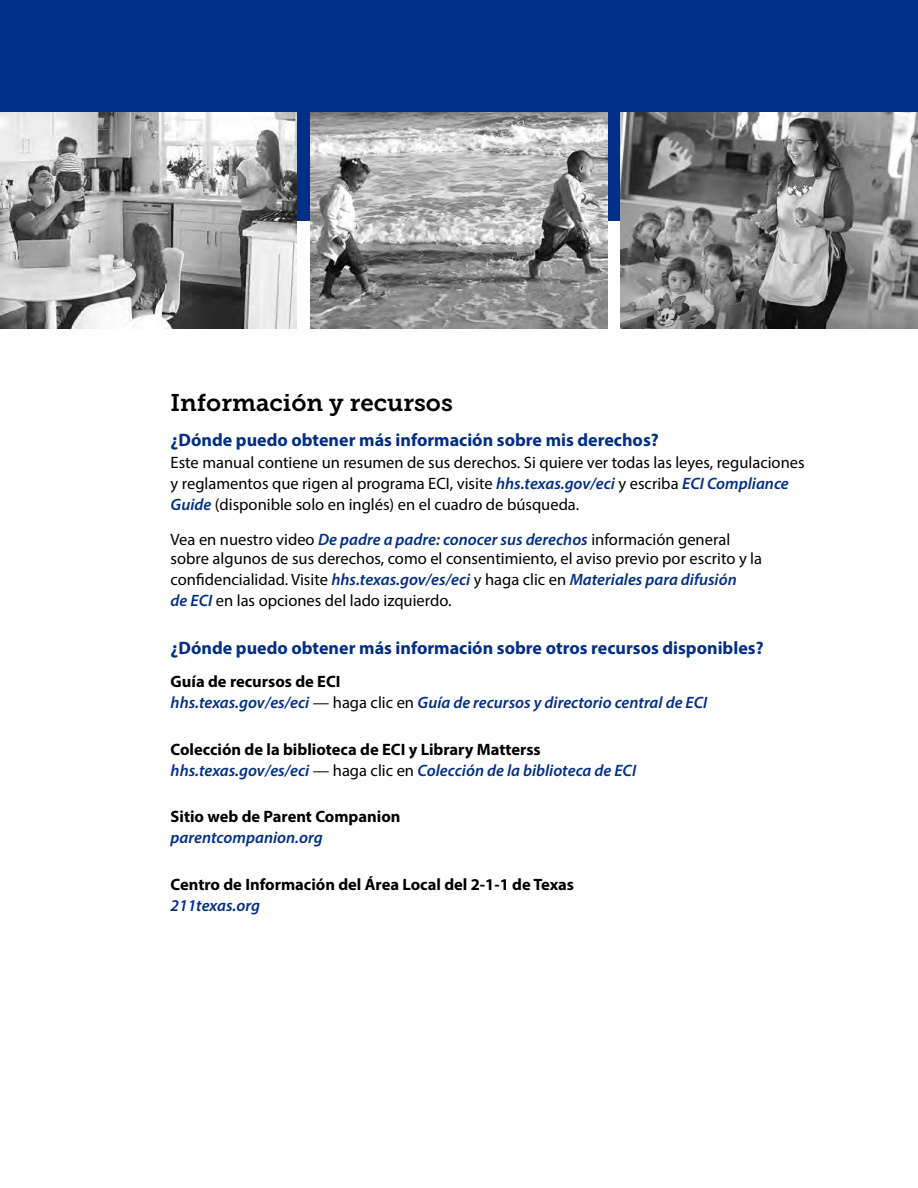
<style>
.page{position:relative;width:918px;height:1188px;background:#fff}
.page>*{position:absolute;margin:0;border:0;box-sizing:border-box;transform-origin:0 0}
.t1{font:24px "Museo Slab 700";color:#000}
.Subhead_12_pt{font:700 18px "Myriad Pro";color:#002f87}
.san_serif_body{font:16.5px/21px "Myriad Pro";color:#000}
.san_serif_body-2{font:italic 600 16.5px "Myriad Pro";color:#002f87}
.resource_body{font:700 16.5px "Myriad Pro";color:#000}
.s1{font-weight:600;font-style:italic;color:#002f87}
.s2{font-weight:400;font-style:normal;color:#000}
</style>
<div class="page">
<div style="left:0;top:0;width:918px;height:220px;background:#002f87"></div>
<img style="left:0;top:112px;width:297px;height:216px">
<img style="left:310px;top:112px;width:298px;height:216px">
<img style="left:621px;top:112px;width:297px;height:216px">
<p class="t1" style="left:171px;top:390px;width:284px">Información y recursos</p>
<h1 class="Subhead_12_pt" style="left:171px;top:428px;width:490px">¿Dónde puedo obtener más información sobre mis derechos?</h1>
<p class="san_serif_body" style="left:171px;top:452px;width:636px">Este manual contiene un resumen de sus derechos. Si quiere ver todas las leyes, regulaciones y reglamentos que rigen al programa ECI, visite <span class="s1">hhs.texas.gov/eci</span> y escriba <span class="s1">ECI Compliance<br>Guide</span> (disponible solo en inglés) en el cuadro de búsqueda.</p>
<p class="san_serif_body" style="left:171px;top:529px;width:593px;line-height:19.5px">Vea en nuestro video <span class="s1">De padre a padre: conocer sus derechos</span> información general sobre algunos de sus derechos, como el consentimiento, el aviso previo por escrito y la</p>
<p class="san_serif_body" style="left:171px;top:569px;width:568px">confidencialidad. Visite <span class="s1">hhs.texas.gov/es/eci</span> y haga clic en <span class="s1">Materiales para difusión de ECI</span> en las opciones del lado izquierdo.</p>
<h1 class="Subhead_12_pt" style="left:171px;top:636px;width:595px">¿Dónde puedo obtener más información sobre otros recursos disponibles?</h1>
<p class="resource_body" style="left:171px;top:671px;width:171px">Guía de recursos de ECI</p>
<p class="san_serif_body-2" style="left:171px;top:692px;width:538px">hhs.texas.gov/es/eci <span class="s2">— haga clic en</span> Guía de recursos y directorio central de ECI</p>
<p class="resource_body" style="left:171px;top:738px;width:372px">Colección de la biblioteca de ECI y Library Matterss</p>
<p class="san_serif_body-2" style="left:171px;top:760px;width:467px">hhs.texas.gov/es/eci <span class="s2">— haga clic en</span> Colección de la biblioteca de ECI</p>
<p class="resource_body" style="left:171px;top:806px;width:231px">Sitio web de Parent Companion</p>
<p class="san_serif_body-2" style="left:171px;top:827px;width:154px">parentcompanion.org</p>
<p class="resource_body" style="left:171px;top:873px;width:405px">Centro de Información del Área Local del 2-1-1 de Texas</p>
<p class="san_serif_body-2" style="left:171px;top:895px;width:91px">211texas.org</p>
</div>
